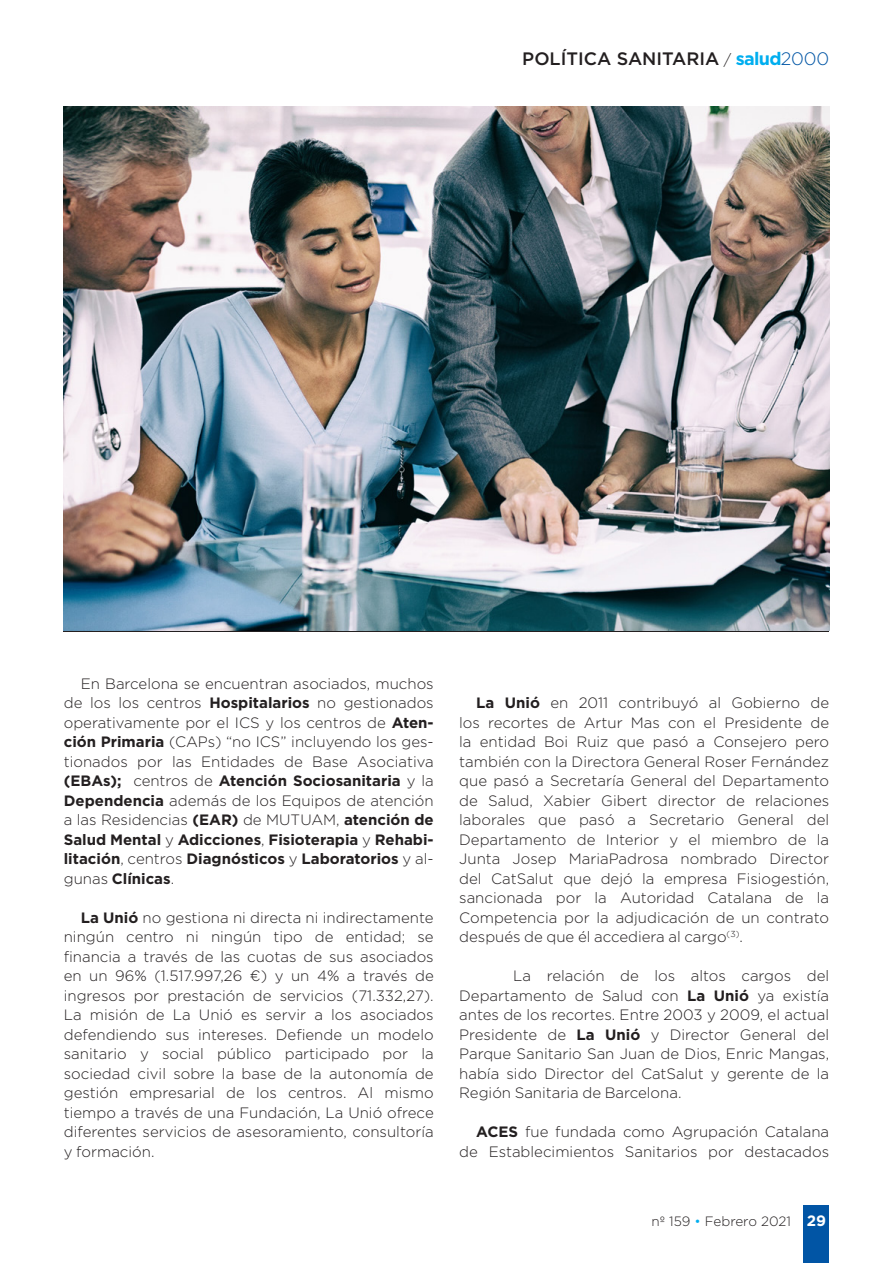
<style>
.page{position:relative;width:893px;height:1263px;background:#fff}
.page>*{position:absolute;margin:0;border:0;box-sizing:border-box;transform-origin:0 0}
.t1{font:500 18px "Gotham";color:#231f20}
._03_TEXTO_NORMAL_01{font:300 15px/19.5px "Gotham";color:#231f20;text-align:justify}
.t2{font:300 13.5px "Gotham";color:#231f20}
.s1{font-weight:300;font-size:15px}
.s2{font-weight:700;color:#00aeef}
.s3{font-weight:300;color:#0155a5}
.s4{font-weight:700}
.s5{color:#00aeef}
.s6{font-weight:700;font-size:15px;color:#fff}
</style>
<div class="page">
<div style="left:804px;top:1205px;width:25px;height:58px;background:#0155a5"></div>
<img style="left:64px;top:106px;width:765px;height:524px">
<p class="t1" style="left:522px;top:47px;width:308px">POLÍTICA SANITARIA <span class="s1">/</span> <span class="s2">salud</span><span class="s3">2000</span></p>
<p class="_03_TEXTO_NORMAL_01" style="left:64px;top:673px;width:371px;text-indent:17px">En Barcelona se encuentran asociados, muchos de los los centros <span class="s4">Hospitalarios</span> no gestionados operativamente por el ICS y los centros de <span class="s4">Aten&shy;ción Primaria</span> (CAPs) “no ICS” incluyendo los ges&shy;tionados por las Entidades de Base Asociativa <span class="s4">(EBAs);</span> centros de <span class="s4">Atención Sociosanitaria</span> y la <span class="s4">Dependencia</span> además de los Equipos de atención a las Residencias <span class="s4">(EAR)</span> de MUTUAM, <span class="s4">atención de Salud Mental</span> y <span class="s4">Adicciones</span>, <span class="s4">Fisioterapia</span> y <span class="s4">Rehabi&shy;litación</span>, centros <span class="s4">Diagnósticos</span> y <span class="s4">Laboratorios</span> y al&shy;gunas <span class="s4">Clínicas</span>.</p>
<p class="_03_TEXTO_NORMAL_01" style="left:64px;top:907px;width:371px;text-indent:17px"><span class="s4">La Unió</span> no gestiona ni directa ni indirectamente ningún centro ni ningún tipo de entidad; se financia a través de las cuotas de sus asociados en un 96% (1.517.997,26 €) y un 4% a través de ingresos por prestación de servicios (71.332,27).<br>La misión de La Unió es servir a los asociados defendiendo sus intereses. Defiende un modelo sanitario y social público participado por la sociedad civil sobre la base de la autonomía de gestión empresarial de los centros. Al mismo tiempo a través de una Fundación, La Unió ofrece diferentes servicios de asesoramiento, consultoría y formación.</p>
<p class="_03_TEXTO_NORMAL_01" style="left:459px;top:693px;width:371px;text-indent:17px"><span class="s4">La Unió</span> en 2011 contribuyó al Gobierno de los recortes de Artur Mas con el Presidente de la entidad Boi Ruiz que pasó a Consejero pero también con la Directora General Roser Fernández que pasó a Secretaría General del Departamento de Salud, Xabier Gibert director de relaciones laborales que pasó a Secretario General del Departamento de Interior y el miembro de la Junta Josep MariaPadrosa nombrado Director del CatSalut que dejó la empresa Fisiogestión, sancionada por la Autoridad Catalana de la Competencia por la adjudicación de un contrato después de que él accediera al cargo<sup>(3)</sup>.</p>
<p class="_03_TEXTO_NORMAL_01" style="left:459px;top:966px;width:371px;text-indent:54px">La relación de los altos cargos del Departamento de Salud con <span class="s4">La Unió</span> ya existía antes de los recortes. Entre 2003 y 2009, el actual Presidente de <span class="s4">La Unió</span> y Director General del Parque Sanitario San Juan de Dios, Enric Mangas, había sido Director del CatSalut y gerente de la Región Sanitaria de Barcelona.</p>
<p class="_03_TEXTO_NORMAL_01" style="left:459px;top:1122px;width:371px;text-align:right"><span class="s4">ACES</span> fue fundada como Agrupación Catalana de Establecimientos Sanitarios por destacados</p>
<p class="t2" style="left:651px;top:1212px;width:176px">nº 159 <span class="s5">•</span> Febrero 2021 <span class="s6">29</span></p>
</div>
